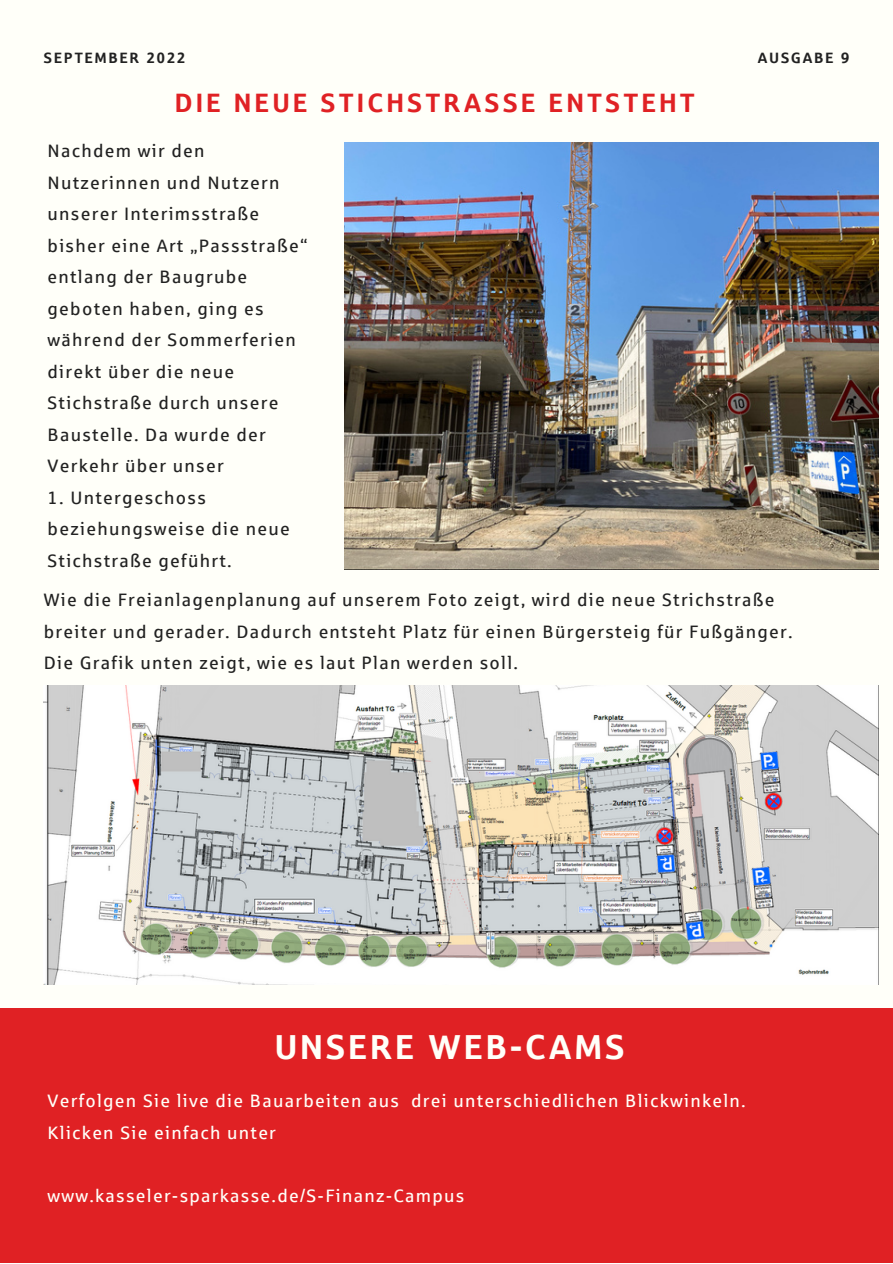
<style>
.page{position:relative;width:893px;height:1264px;background:#fff}
.page>*{position:absolute;margin:0;border:0;box-sizing:border-box;transform-origin:0 0}
.t1{font:34.65px "Sparkasse Head";letter-spacing:.1em;color:#fffff9}
.t2{font:26.55px "Sparkasse Head";letter-spacing:.14em;color:#e02124}
.t3{font:18px/31.5px "Sparkasse Rg";letter-spacing:.07em;color:#222}
.t4{font:18px/31.5px "Sparkasse Rg";letter-spacing:.07em;color:#fffff9}
.t5{font:15px "Sparkasse Head";letter-spacing:.14em;color:#222}
</style>
<div class="page">
<div style="left:0;top:0;width:892px;height:1262px;background:#fffff9"></div>
<div style="left:0;top:1008px;width:892px;height:254px;background:#e02124"></div>
<img style="left:344px;top:142px;width:534px;height:427px">
<img style="left:44px;top:685px;width:834px;height:299px">
<p class="t5" style="left:44px;top:50px;width:143px">SEPTEMBER 2022</p>
<p class="t5" style="left:757px;top:50px;width:93px">AUSGABE 9</p>
<h2 class="t2" style="left:175px;top:89px;width:521px">DIE NEUE STICHSTRASSE ENTSTEHT</h2>
<p class="t3" style="left:48px;top:135px;width:261px">Nachdem wir den<br>Nutzerinnen und Nutzern unserer Interimsstraße bisher eine Art „Passstraße“ entlang der Baugrube geboten haben, ging es während der Sommerferien direkt über die neue<br>Stichstraße durch unsere<br>Baustelle. Da wurde der<br>Verkehr über unser</p>
<p class="t3" style="left:48px;top:482px;width:244px">1. Untergeschoss beziehungsweise die neue<br>Stichstraße geführt.</p>
<p class="t3" style="left:44px;top:584px;width:750px">Wie die Freianlagenplanung auf unserem Foto zeigt, wird die neue Strichstraße breiter und gerader. Dadurch entsteht Platz für einen Bürgersteig für Fußgänger.<br>Die Grafik unten zeigt, wie es laut Plan werden soll.</p>
<h1 class="t1" style="left:275px;top:1028px;width:350px">UNSERE WEB-CAMS</h1>
<p class="t4" style="left:48px;top:1085px;width:699px">Verfolgen Sie live die Bauarbeiten aus drei unterschiedlichen Blickwinkeln.<br>Klicken Sie einfach unter</p>
<p class="t4" style="left:48px;top:1179px;width:418px">www.kasseler-sparkasse.de/S-Finanz-Campus</p>
</div>
